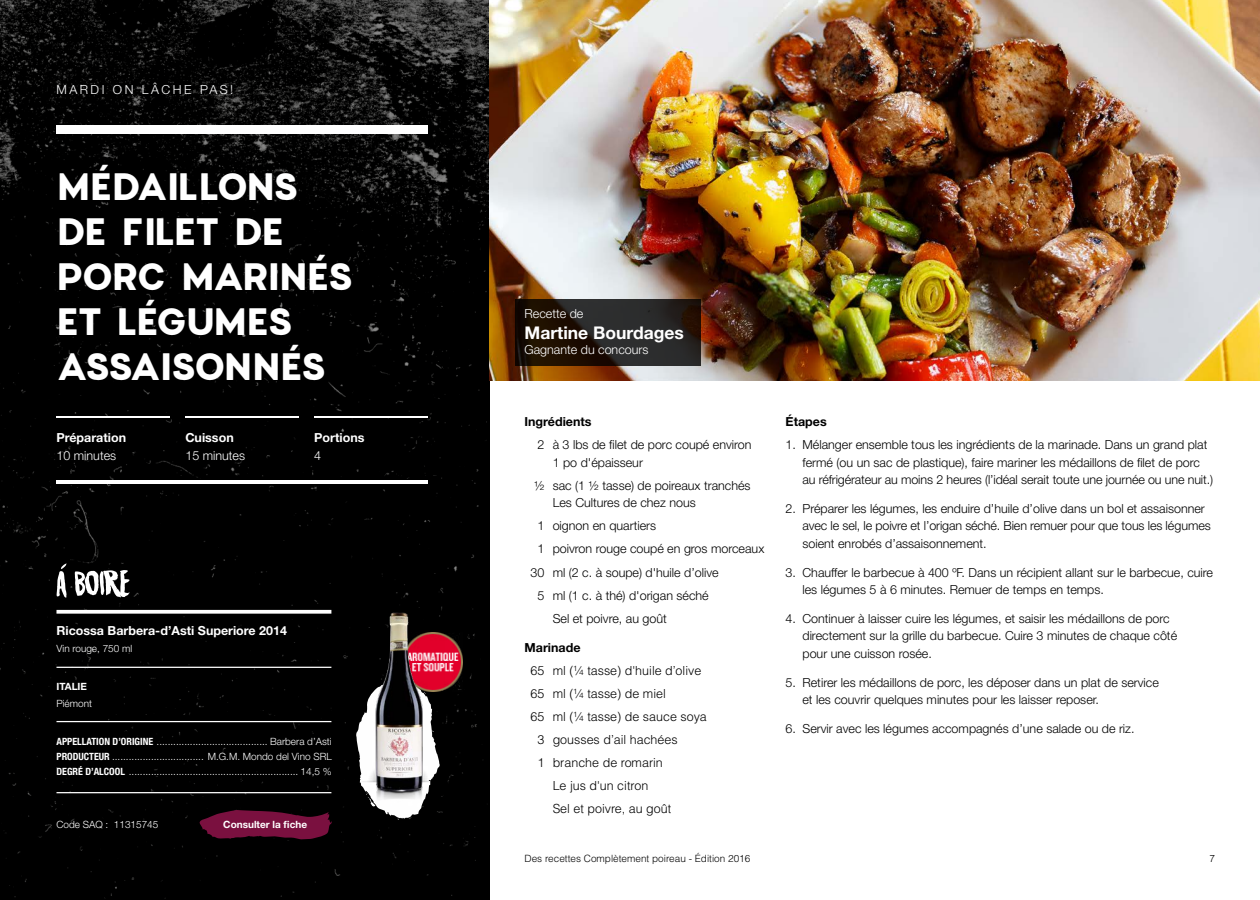
<style>
.page{position:relative;width:1260px;height:900px;background:#fff}
.page>*{position:absolute;margin:0;border:0;box-sizing:border-box;transform-origin:0 0}
.t1{font:700 37.5px/45px "Charlevoix Pro";letter-spacing:-.04em;color:#fff}
.t2{font:700 17.5px "Helvetica Neue LT Std";color:#fff}
.t3{font:300 12.5px/17.5px "Helvetica Neue LT Std";color:#000}
.t4{font:300 12.5px "Helvetica LT Std";color:#000}
.t5{font:700 12.5px "Helvetica Neue LT Std";color:#fff}
.t6{font:300 12.5px "Helvetica Neue LT Std";color:#fff}
.t7{font:700 12.5px "Helvetica Neue LT Std";color:#000}
.t8{font:300 12.5px "Helvetica Neue LT Std";letter-spacing:.2em;color:#fff}
.t9{font:300 10px/15px "Helvetica Neue LT Std";color:#fff;text-align:justify}
.t10{font:300 10px "Helvetica LT Std";color:#000}
.t11{font:700 10px "Helvetica Neue LT Std";color:#fff}
.s1{font-weight:700;font-stretch:condensed}
</style>
<div class="page">
<img style="left:0;top:0;width:489px;height:900px">
<img style="left:489px;top:0;width:771px;height:380px">
<div style="left:56px;top:125px;width:372px;height:9px;background:#fff"></div>
<hr style="left:56px;top:481px;width:372px;height:3px;background:#fff">
<hr style="left:56px;top:416px;width:114px;height:2px;background:#fff">
<hr style="left:185px;top:416px;width:114px;height:2px;background:#fff">
<hr style="left:314px;top:416px;width:114px;height:2px;background:#fff">
<svg style="left:56px;top:563px;width:11px;height:35px"></svg>
<svg style="left:75px;top:570px;width:55px;height:27px"></svg>
<hr style="left:56px;top:667px;width:275px;height:1px;background:#fff">
<svg style="left:56px;top:610px;width:275px;height:4px"></svg>
<hr style="left:56px;top:721px;width:275px;height:1px;background:#fff">
<hr style="left:56px;top:792px;width:275px;height:1px;background:#fff">
<img style="left:445px;top:632px;width:18px;height:59px">
<img style="left:354px;top:612px;width:91px;height:215px">
<svg style="left:200px;top:810px;width:132px;height:29px;background:#5f0c31"></svg>
<svg style="left:515px;top:299px;width:185px;height:66px;background:#241e18"></svg>
<p class="t8" style="left:56px;top:81px;width:178px">MARDI ON LÂCHE PAS!</p>
<h1 class="t1" style="left:56px;top:164px;width:298px">MÉDAILLONS<br>DE FILET DE<br>PORC MARINÉS<br>ET LÉGUMES<br>ASSAISONNÉS</h1>
<p class="t5" style="left:56px;top:430px;width:71px">Préparation</p>
<p class="t6" style="left:56px;top:447px;width:61px">10 minutes</p>
<p class="t5" style="left:185px;top:430px;width:50px">Cuisson</p>
<p class="t6" style="left:185px;top:447px;width:61px">15 minutes</p>
<p class="t5" style="left:314px;top:430px;width:52px">Portions</p>
<p class="t6" style="left:314px;top:447px;width:8px">4</p>
<p class="t5" style="left:56px;top:623px;width:232px">Ricossa Barbera-d’Asti Superiore 2014</p>
<p class="t9" style="left:56px;top:641px;width:77px">Vin rouge, 750 ml</p>
<p class="t11" style="left:56px;top:680px;width:32px">ITALIE</p>
<p class="t9" style="left:56px;top:696px;width:37px">Piémont</p>
<p class="t9" style="left:56px;top:734px;width:277px"><span class="s1">APPELLATION D’ORIGINE</span> ........................................ Barbera d’Asti <span class="s1">PRODUCTEUR</span> ................................. M.G.M. Mondo del Vino SRL <span class="s1">DEGRÉ D’ALCOOL</span> ............................................................. 14,5 %</p>
<p class="t9" style="left:56px;top:817px;width:103px">Code SAQ : 11315745</p>
<p class="t11" style="left:223px;top:818px;width:85px">Consulter la fiche</p>
<p class="t6" style="left:525px;top:306px;width:60px">Recette de</p>
<h2 class="t2" style="left:525px;top:322px;width:161px">Martine Bourdages</h2>
<p class="t6" style="left:525px;top:342px;width:125px">Gagnante du concours</p>
<p class="t7" style="left:525px;top:414px;width:69px">Ingrédients</p>
<p class="t3" style="left:553px;top:436px;width:200px;text-indent:-15px">2 à 3 lbs de filet de porc coupé environ<br>1 po d'épaisseur</p>
<p class="t3" style="left:553px;top:476px;width:199px;text-indent:-19px">½ sac (1 ½ tasse) de poireaux tranchés<br>Les Cultures de chez nous</p>
<p class="t3" style="left:538px;top:517px;width:120px">1 oignon en quartiers</p>
<p class="t3" style="left:538px;top:540px;width:228px">1 poivron rouge coupé en gros morceaux</p>
<p class="t3" style="left:531px;top:563px;width:190px">30 ml (2 c. à soupe) d'huile d’olive</p>
<p class="t3" style="left:538px;top:586px;width:173px">5 ml (1 c. à thé) d'origan séché</p>
<p class="t3" style="left:553px;top:609px;width:116px">Sel et poivre, au goût</p>
<p class="t7" style="left:525px;top:639px;width:57px">Marinade</p>
<p class="t4" style="left:531px;top:662px;width:172px">65 ml (¼ tasse) d'huile d’olive</p>
<p class="t4" style="left:531px;top:686px;width:137px">65 ml (¼ tasse) de miel</p>
<p class="t4" style="left:531px;top:709px;width:178px">65 ml (¼ tasse) de sauce soya</p>
<p class="t4" style="left:538px;top:732px;width:142px">3 gousses d’ail hachées</p>
<p class="t4" style="left:538px;top:755px;width:127px">1 branche de romarin</p>
<p class="t4" style="left:553px;top:778px;width:97px">Le jus d'un citron</p>
<p class="t4" style="left:553px;top:801px;width:120px">Sel et poivre, au goût</p>
<p class="t7" style="left:786px;top:414px;width:43px">Étapes</p>
<p class="t3" style="left:802px;top:436px;width:412px;text-indent:-17px">1. Mélanger ensemble tous les ingrédients de la marinade. Dans un grand plat fermé (ou un sac de plastique), faire mariner les médaillons de filet de porc au réfrigérateur au moins 2 heures (l’idéal serait toute une journée ou une nuit.)</p>
<p class="t3" style="left:802px;top:499px;width:410px;text-indent:-17px">2. Préparer les légumes, les enduire d’huile d’olive dans un bol et assaisonner avec le sel, le poivre et l’origan séché. Bien remuer pour que tous les légumes soient enrobés d’assaisonnement.</p>
<p class="t3" style="left:802px;top:563px;width:412px;text-indent:-17px">3. Chauffer le barbecue à 400 ºF. Dans un récipient allant sur le barbecue, cuire les légumes 5 à 6 minutes. Remuer de temps en temps.</p>
<p class="t3" style="left:802px;top:609px;width:376px;text-indent:-17px">4. Continuer à laisser cuire les légumes, et saisir les médaillons de porc directement sur la grille du barbecue. Cuire 3 minutes de chaque côté pour une cuisson rosée.</p>
<p class="t3" style="left:802px;top:673px;width:358px;text-indent:-17px">5. Retirer les médaillons de porc, les déposer dans un plat de service et les couvrir quelques minutes pour les laisser reposer.</p>
<p class="t3" style="left:786px;top:719px;width:350px">6. Servir avec les légumes accompagnés d’une salade ou de riz.</p>
<p class="t10" style="left:525px;top:852px;width:227px">Des recettes Complètement poireau - Édition 2016</p>
<p class="t10" style="left:1209px;top:852px;width:7px">7</p>
</div>
